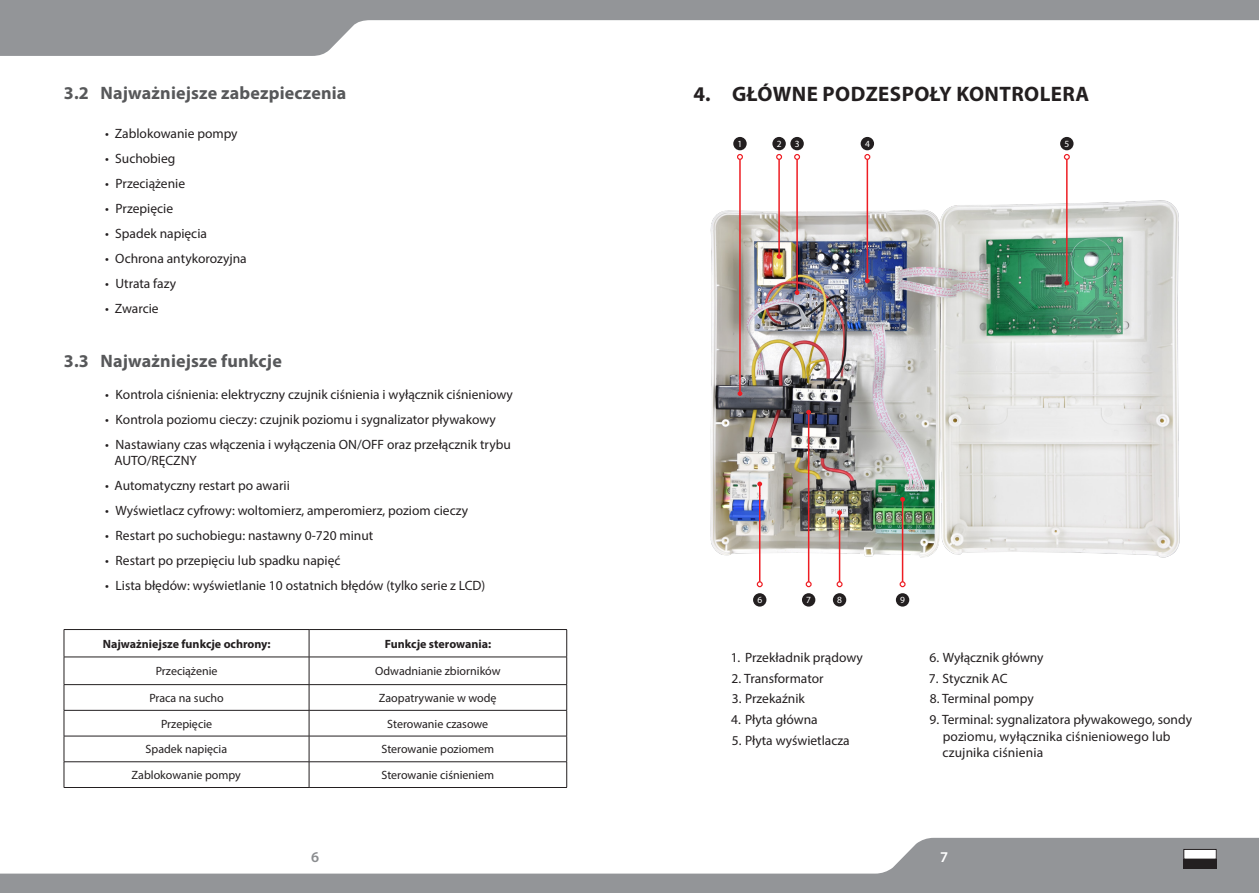
<style>
.page{position:relative;width:1259px;height:893px;background:#fff}
.page>*{position:absolute;margin:0;border:0;box-sizing:border-box;transform-origin:0 0}
.t1{font:700 21px "Myriad Pro";letter-spacing:.02em;color:#231f20}
.Srotyt_3{font:700 18px "Myriad Pro";letter-spacing:.01em;color:#57585a}
.t2{font:600 15px "Myriad Pro";color:#8a8c8f}
.t3{font:600 15px "Myriad Pro";color:#fff}
.t4{font:13.5px/16.5px "Myriad Pro";color:#231f20}
.Tekst{font:12px "Myriad Pro";color:#231f20}
.Tekst-2{font:700 12px "Myriad Pro";color:#231f20}
.t5{font:9.45px "Myriad Pro";color:#fff}
</style>
<div class="page">
<svg style="left:0;top:838px;width:1259px;height:55px;fill:#939598"></svg>
<svg style="left:0;top:0;width:1259px;height:56px;fill:#939598"></svg>
<div style="left:1183px;top:859px;width:33px;height:10px;background:#231f20"></div>
<div style="left:1183px;top:849px;width:33px;height:10px;background:#fff"></div>
<div style="left:1183px;top:849px;width:33px;height:10px;border:1px solid #231f20"></div>
<svg style="left:65px;top:630px;width:501px;height:157px"></svg>
<hr style="left:64px;top:629px;width:245px;height:1px;background:#231f20">
<hr style="left:309px;top:629px;width:258px;height:1px;background:#231f20">
<hr style="left:64px;top:657px;width:245px;height:1px;background:#231f20">
<hr style="left:309px;top:657px;width:258px;height:1px;background:#231f20">
<hr style="left:64px;top:684px;width:245px;height:1px;background:#231f20">
<hr style="left:309px;top:684px;width:258px;height:1px;background:#231f20">
<hr style="left:64px;top:710px;width:245px;height:1px;background:#231f20">
<hr style="left:309px;top:710px;width:258px;height:1px;background:#231f20">
<hr style="left:64px;top:736px;width:245px;height:1px;background:#231f20">
<hr style="left:309px;top:736px;width:258px;height:1px;background:#231f20">
<hr style="left:64px;top:761px;width:245px;height:1px;background:#231f20">
<svg style="left:64px;top:630px;width:1px;height:157px"></svg>
<hr style="left:309px;top:761px;width:258px;height:1px;background:#231f20">
<svg style="left:309px;top:630px;width:1px;height:157px"></svg>
<svg style="left:566px;top:630px;width:1px;height:157px"></svg>
<hr style="left:64px;top:787px;width:245px;height:1px;background:#231f20">
<hr style="left:309px;top:787px;width:258px;height:1px;background:#231f20">
<img style="left:710px;top:199px;width:470px;height:364px">
<hr style="left:1066px;top:159px;width:1px;height:124px;background:#ee1d23">
<svg style="left:1064px;top:281px;width:5px;height:4px"></svg>
<div style="left:1063px;top:154px;width:7px;height:6px;border:1px solid #ee1d23;border-radius:50%"></div>
<hr style="left:759px;top:484px;width:1px;height:98px;background:#ee1d23">
<svg style="left:757px;top:482px;width:5px;height:4px"></svg>
<svg style="left:757px;top:581px;width:6px;height:6px"></svg>
<hr style="left:839px;top:513px;width:1px;height:69px;background:#ee1d23">
<svg style="left:837px;top:510px;width:5px;height:5px"></svg>
<svg style="left:836px;top:581px;width:6px;height:6px"></svg>
<hr style="left:902px;top:499px;width:1px;height:83px;background:#ee1d23">
<svg style="left:900px;top:497px;width:5px;height:5px"></svg>
<svg style="left:899px;top:581px;width:6px;height:6px"></svg>
<div style="left:733px;top:137px;width:13px;height:13px;background:#231f20;border-radius:50%"></div>
<div style="left:772px;top:137px;width:14px;height:13px;background:#231f20;border-radius:50%"></div>
<div style="left:790px;top:137px;width:14px;height:13px;background:#231f20;border-radius:50%"></div>
<div style="left:860px;top:137px;width:14px;height:13px;background:#231f20;border-radius:50%"></div>
<div style="left:1060px;top:137px;width:13px;height:13px;background:#231f20;border-radius:50%"></div>
<div style="left:753px;top:593px;width:13px;height:14px;background:#231f20;border-radius:50%"></div>
<div style="left:833px;top:593px;width:13px;height:14px;background:#231f20;border-radius:50%"></div>
<div style="left:896px;top:593px;width:13px;height:14px;background:#231f20;border-radius:50%"></div>
<hr style="left:866px;top:159px;width:2px;height:122px;background:#ee1d23">
<svg style="left:865px;top:278px;width:4px;height:5px"></svg>
<svg style="left:864px;top:154px;width:6px;height:6px"></svg>
<hr style="left:778px;top:159px;width:2px;height:97px;background:#ee1d23">
<svg style="left:776px;top:254px;width:5px;height:5px"></svg>
<svg style="left:776px;top:154px;width:6px;height:6px"></svg>
<hr style="left:796px;top:159px;width:2px;height:134px;background:#ee1d23">
<svg style="left:794px;top:290px;width:5px;height:5px"></svg>
<svg style="left:794px;top:154px;width:6px;height:6px"></svg>
<hr style="left:739px;top:159px;width:1px;height:235px;background:#ee1d23">
<svg style="left:737px;top:391px;width:5px;height:5px"></svg>
<svg style="left:737px;top:154px;width:6px;height:6px"></svg>
<hr style="left:808px;top:412px;width:1px;height:170px;background:#ee1d23">
<svg style="left:806px;top:410px;width:5px;height:5px"></svg>
<svg style="left:805px;top:581px;width:6px;height:6px"></svg>
<div style="left:802px;top:593px;width:13px;height:14px;background:#231f20;border-radius:50%"></div>
<p class="Srotyt_3" style="left:64px;top:81px;width:284px">3.2 Najważniejsze zabezpieczenia</p>
<p class="t1" style="left:693px;top:80px;width:397px">4. GŁÓWNE PODZESPOŁY KONTROLERA</p>
<p class="t4" style="left:105px;top:125px;width:134px">• Zablokowanie pompy</p>
<p class="t4" style="left:105px;top:150px;width:72px">• Suchobieg</p>
<p class="t4" style="left:105px;top:175px;width:81px">• Przeciążenie</p>
<p class="t4" style="left:105px;top:200px;width:69px">• Przepięcie</p>
<p class="t4" style="left:105px;top:225px;width:103px">• Spadek napięcia</p>
<p class="t4" style="left:105px;top:250px;width:143px">• Ochrona antykorozyjna</p>
<p class="t4" style="left:105px;top:275px;width:72px">• Utrata fazy</p>
<p class="t4" style="left:105px;top:300px;width:55px">• Zwarcie</p>
<p class="t5" style="left:737px;top:138px;width:6px">1</p>
<p class="t5" style="left:777px;top:138px;width:6px">2</p>
<p class="t5" style="left:794px;top:138px;width:6px">3</p>
<p class="t5" style="left:865px;top:138px;width:6px">4</p>
<p class="t5" style="left:1064px;top:138px;width:6px">5</p>
<p class="Srotyt_3" style="left:64px;top:349px;width:219px">3.3 Najważniejsze funkcje</p>
<p class="t4" style="left:105px;top:386px;width:409px">• Kontrola ciśnienia: elektryczny czujnik ciśnienia i wyłącznik ciśnieniowy</p>
<p class="t4" style="left:105px;top:411px;width:392px">• Kontrola poziomu cieczy: czujnik poziomu i sygnalizator pływakowy</p>
<p class="t4" style="left:115px;top:436px;width:398px;text-indent:-9px">• Nastawiany czas włączenia i wyłączenia ON/OFF oraz przełącznik trybu<br>AUTO/RĘCZNY</p>
<p class="t4" style="left:105px;top:477px;width:186px">• Automatyczny restart po awarii</p>
<p class="t4" style="left:105px;top:502px;width:364px">• Wyświetlacz cyfrowy: woltomierz, amperomierz, poziom cieczy</p>
<p class="t4" style="left:105px;top:527px;width:269px">• Restart po suchobiegu: nastawny 0-720 minut</p>
<p class="t4" style="left:105px;top:552px;width:237px">• Restart po przepięciu lub spadku napięć</p>
<p class="t4" style="left:105px;top:577px;width:381px">• Lista błędów: wyświetlanie 10 ostatnich błędów (tylko serie z LCD)</p>
<p class="Tekst-2" style="left:103px;top:636px;width:169px">Najważniejsze funkcje ochrony:</p>
<p class="Tekst-2" style="left:385px;top:636px;width:108px">Funkcje sterowania:</p>
<p class="Tekst" style="left:156px;top:664px;width:63px">Przeciążenie</p>
<p class="Tekst" style="left:375px;top:664px;width:127px">Odwadnianie zbiorników</p>
<p class="Tekst" style="left:149px;top:690px;width:76px">Praca na sucho</p>
<p class="Tekst" style="left:379px;top:690px;width:119px">Zaopatrywanie w wodę</p>
<p class="Tekst" style="left:161px;top:716px;width:53px">Przepięcie</p>
<p class="Tekst" style="left:387px;top:716px;width:102px">Sterowanie czasowe</p>
<p class="Tekst" style="left:146px;top:742px;width:83px">Spadek napięcia</p>
<p class="Tekst" style="left:381px;top:742px;width:114px">Sterowanie poziomem</p>
<p class="Tekst" style="left:132px;top:768px;width:111px">Zablokowanie pompy</p>
<p class="Tekst" style="left:381px;top:768px;width:114px">Sterowanie ciśnieniem</p>
<p class="t5" style="left:757px;top:594px;width:6px">6</p>
<p class="t5" style="left:806px;top:594px;width:6px">7</p>
<p class="t5" style="left:837px;top:594px;width:6px">8</p>
<p class="t5" style="left:900px;top:594px;width:6px">9</p>
<p class="t4" style="left:730px;top:649px;width:134px">1. Przekładnik prądowy</p>
<p class="t4" style="left:731px;top:670px;width:94px">2. Transformator</p>
<p class="t4" style="left:732px;top:690px;width:75px">3. Przekaźnik</p>
<p class="t4" style="left:731px;top:711px;width:88px">4. Płyta główna</p>
<p class="t4" style="left:732px;top:732px;width:119px">5. Płyta wyświetlacza</p>
<p class="t4" style="left:929px;top:649px;width:115px">6. Wyłącznik główny</p>
<p class="t4" style="left:929px;top:670px;width:80px">7. Stycznik AC</p>
<p class="t4" style="left:930px;top:690px;width:105px">8. Terminal pompy</p>
<p class="t4" style="left:942px;top:711px;width:251px;text-indent:-13px">9. Terminal: sygnalizatora pływakowego, sondy poziomu, wyłącznika ciśnieniowego lub czujnika ciśnienia</p>
<p class="t2" style="left:311px;top:847px;width:10px">6</p>
<p class="t3" style="left:940px;top:847px;width:10px">7</p>
</div>
